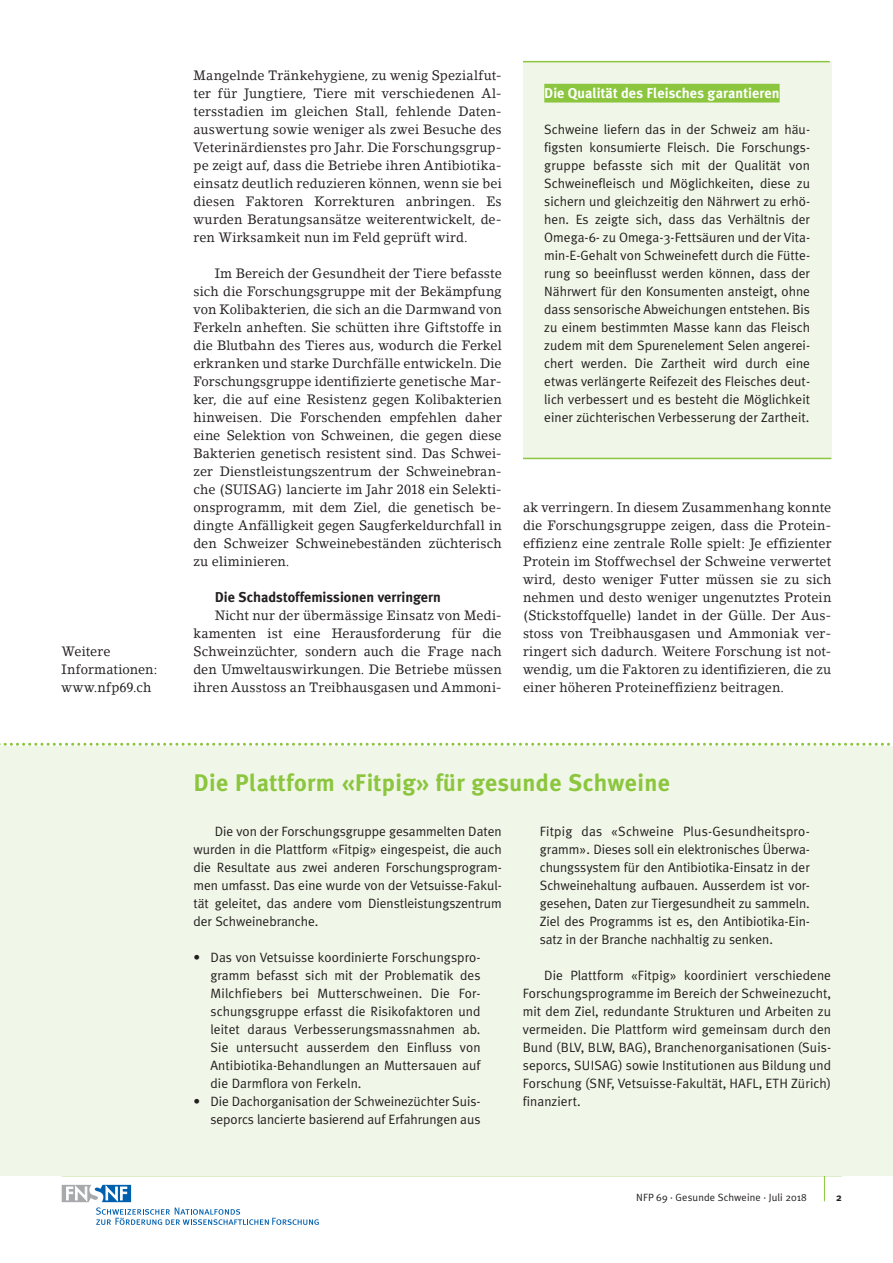
<style>
.page{position:relative;width:893px;height:1263px;background:#fff}
.page>*{position:absolute;margin:0;border:0;box-sizing:border-box;transform-origin:0 0}
.t1{font:700 24px "Meta Plus";letter-spacing:.015em;color:#8bc63e}
.t2{font:700 14.25px "Meta Plus";letter-spacing:.005em;color:#fff}
.t3{font:700 14.25px "Meta Plus";color:#231f20}
.t4{font:13.5px/18px "Meta Plus Normal";letter-spacing:-.005em;color:#231f20;text-align:justify}
.t5{font:13.5px/18px "Lino Letter";letter-spacing:.005em;color:#231f20;text-align:justify;scale:.95 1}
.t6{font:10.5px "Meta Plus Normal";letter-spacing:.01em;color:#231f20}
.t7{font:700 10.5px "Meta Plus";color:#231f20}
</style>
<div class="page">
<hr style="left:62px;top:1175px;width:780px;height:1px;background:#8bc63e">
<svg style="left:824px;top:1175px;width:1px;height:26px"></svg>
<div style="left:61px;top:1184px;width:71px;height:19px;border:2px solid #fff"></div>
<svg style="left:62px;top:1185px;width:257px;height:40px"></svg>
<div style="left:0;top:746px;width:893px;height:429px;background:#f1f7e8"></div>
<svg style="left:0;top:743px;width:890px;height:3px"></svg>
<div style="left:523px;top:62px;width:308px;height:396px;background:#f1f7e8"></div>
<div style="left:544px;top:84px;width:236px;height:19px;background:#8bc63e"></div>
<hr style="left:523px;top:61px;width:307px;height:1px;background:#8bc63e">
<hr style="left:523px;top:458px;width:308px;height:1px;background:#8bc63e">
<p class="t5" style="left:62px;top:642px;width:102px;text-align:left">Weitere<br>Informationen: www.nfp69.ch</p>
<p class="t5" style="left:193px;top:66px;width:326px">Mangelnde Tränkehygiene, zu wenig Spezialfut&shy;ter für Jungtiere, Tiere mit verschiedenen Al&shy;tersstadien im gleichen Stall, fehlende Daten&shy;auswertung sowie weniger als zwei Besuche des Veterinärdienstes pro Jahr. Die Forschungsgrup&shy;pe zeigt auf, dass die Betriebe ihren Antibiotika&shy;einsatz deutlich reduzieren können, wenn sie bei diesen Faktoren Korrekturen anbringen. Es wurden Beratungsansätze weiterentwickelt, de&shy;ren Wirksamkeit nun im Feld geprüft wird.</p>
<p class="t5" style="left:193px;top:264px;width:326px;text-indent:21px">Im Bereich der Gesundheit der Tiere befasste sich die Forschungsgruppe mit der Bekämpfung von Kolibakterien, die sich an die Darmwand von Ferkeln anheften. Sie schütten ihre Giftstoffe in die Blutbahn des Tieres aus, wodurch die Ferkel erkranken und starke Durchfälle entwickeln. Die Forschungsgruppe identifizierte genetische Mar&shy;ker, die auf eine Resistenz gegen Kolibakterien hinweisen. Die Forschenden empfehlen daher eine Selektion von Schweinen, die gegen diese Bakterien genetisch resistent sind. Das Schwei&shy;zer Dienstleistungszentrum der Schweinebran&shy;che (SUISAG) lancierte im Jahr 2018 ein Selekti&shy;onsprogramm, mit dem Ziel, die genetisch be&shy;dingte Anfälligkeit gegen Saugferkeldurchfall in den Schweizer Schweinebeständen züchterisch zu eliminieren.</p>
<p class="t3" style="left:215px;top:588px;width:228px">Die Schadstoffemissionen verringern</p>
<p class="t5" style="left:193px;top:606px;width:326px;text-indent:21px">Nicht nur der übermässige Einsatz von Medi&shy;kamenten ist eine Herausforderung für die Schweinzüchter, sondern auch die Frage nach den Umweltauswirkungen. Die Betriebe müssen ihren Ausstoss an Treibhausgasen und Ammoni-</p>
<p class="t2" style="left:544px;top:84px;width:237px">Die Qualität des Fleisches garantieren</p>
<p class="t4" style="left:544px;top:120px;width:267px">Schweine liefern das in der Schweiz am häu&shy;figsten konsumierte Fleisch. Die Forschungs&shy;gruppe befasste sich mit der Qualität von Schweinefleisch und Möglichkeiten, diese zu sichern und gleichzeitig den Nährwert zu erhö&shy;hen. Es zeigte sich, dass das Verhältnis der Omega-6- zu Omega-3-Fettsäuren und der Vita&shy;min-E-Gehalt von Schweinefett durch die Fütte&shy;rung so beeinflusst werden können, dass der Nährwert für den Konsumenten ansteigt, ohne dass sensorische Abweichungen entstehen. Bis zu einem bestimmten Masse kann das Fleisch zudem mit dem Spurenelement Selen angerei&shy;chert werden. Die Zartheit wird durch eine etwas verlängerte Reifezeit des Fleisches deut&shy;lich verbessert und es besteht die Möglichkeit einer züchterischen Verbesserung der Zartheit.</p>
<p class="t5" style="left:523px;top:498px;width:326px;text-align:left">ak verringern. In diesem Zusammenhang konnte die Forschungsgruppe zeigen, dass die Protein&shy;effizienz eine zentrale Rolle spielt: Je effizienter Protein im Stoffwechsel der Schweine verwertet wird, desto weniger Futter müssen sie zu sich nehmen und desto weniger ungenutztes Protein (Stickstoffquelle) landet in der Gülle. Der Aus&shy;stoss von Treibhausgasen und Ammoniak ver&shy;ringert sich dadurch. Weitere Forschung ist not&shy;wendig, um die Faktoren zu identifizieren, die zu einer höheren Proteineffizienz beitragen.</p>
<h1 class="t1" style="left:193px;top:769px;width:478px">Die Plattform «Fitpig» für gesunde Schweine</h1>
<p class="t4" style="left:193px;top:822px;width:310px;text-indent:21px">Die von der Forschungsgruppe gesammelten Daten wurden in die Plattform «Fitpig» eingespeist, die auch die Resultate aus zwei anderen Forschungsprogram&shy;men umfasst. Das eine wurde von der Vetsuisse-Fakul&shy;tät geleitet, das andere vom Dienstleistungszentrum der Schweinebranche.</p>
<p class="t4" style="left:210px;top:948px;width:272px;text-indent:-17px">• Das von Vetsuisse koordinierte Forschungspro&shy;gramm befasst sich mit der Problematik des Milchfiebers bei Mutterschweinen. Die For&shy;schungsgruppe erfasst die Risikofaktoren und leitet daraus Verbesserungsmassnahmen ab.<br>Sie untersucht ausserdem den Einfluss von Antibiotika-Behandlungen an Muttersauen auf die Darmflora von Ferkeln.</p>
<p class="t4" style="left:193px;top:1092px;width:289px;text-align:right">• Die Dachorganisation der Schweinezüchter Suis&shy;seporcs lancierte basierend auf Erfahrungen aus</p>
<p class="t4" style="left:540px;top:822px;width:272px">Fitpig das «Schweine Plus-Gesundheitspro&shy;gramm». Dieses soll ein elektronisches Überwa&shy;chungssystem für den Antibiotika-Einsatz in der Schweinehaltung aufbauen. Ausserdem ist vor&shy;gesehen, Daten zur Tiergesundheit zu sammeln.<br>Ziel des Programms ist es, den Antibiotika-Ein&shy;satz in der Branche nachhaltig zu senken.</p>
<p class="t4" style="left:523px;top:966px;width:310px;text-indent:21px">Die Plattform «Fitpig» koordiniert verschiedene Forschungsprogramme im Bereich der Schweinezucht, mit dem Ziel, redundante Strukturen und Arbeiten zu vermeiden. Die Plattform wird gemeinsam durch den Bund (BLV, BLW, BAG), Branchenorganisationen (Suis&shy;seporcs, SUISAG) sowie Institutionen aus Bildung und Forschung (SNF, Vetsuisse-Fakultät, HAFL, ETH Zürich) finanziert.</p>
<p class="t6" style="left:636px;top:1191px;width:172px">NFP 69 · Gesunde Schweine · Juli 2018</p>
<p class="t7" style="left:836px;top:1191px;width:7px">2</p>
</div>
